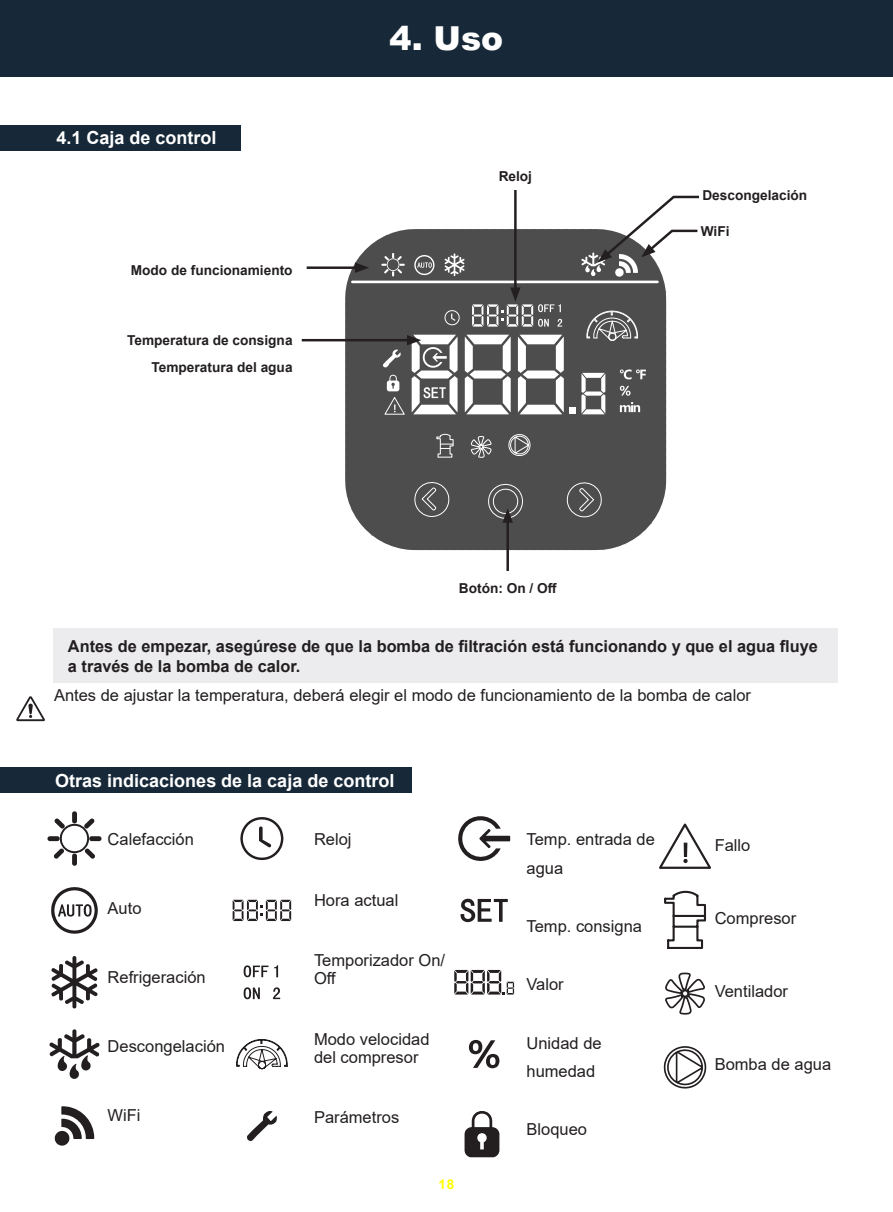
<style>
.page{position:relative;width:893px;height:1212px;background:#fff}
.page>*{position:absolute;margin:0;border:0;box-sizing:border-box;transform-origin:0 0}
.t1{font:900 33px "Arial";color:#fff}
.t2{font:700 18px "Arial";color:#fff}
.t3{font:16.5px/18px "Arial";color:#231f20}
.t4{font:700 16.5px/19.8px "Arial";color:#231f20}
.t5{font:700 13.65px/27.2px "Arial";color:#231f20;text-align:right}
.t6{font:700 13.5px "Arial";color:#ff0}
</style>
<div class="page">
<div style="left:0;top:0;width:893px;height:77px;background:#172938"></div>
<div style="left:0;top:125px;width:240px;height:26px;background:#172938"></div>
<div style="left:0;top:767px;width:411px;height:26px;background:#172938"></div>
<svg style="left:51px;top:956px;width:47px;height:52px"></svg>
<svg style="left:47px;top:811px;width:55px;height:55px"></svg>
<svg style="left:51px;top:887px;width:47px;height:47px"></svg>
<svg style="left:49px;top:1029px;width:51px;height:50px"></svg>
<svg style="left:55px;top:1106px;width:39px;height:39px"></svg>
<svg style="left:236px;top:1039px;width:52px;height:31px"></svg>
<svg style="left:240px;top:817px;width:44px;height:44px"></svg>
<svg style="left:233px;top:900px;width:58px;height:21px"></svg>
<svg style="left:244px;top:965px;width:24px;height:12px"></svg>
<svg style="left:273px;top:987px;width:7px;height:12px"></svg>
<svg style="left:274px;top:965px;width:4px;height:12px"></svg>
<svg style="left:244px;top:987px;width:16px;height:12px"></svg>
<svg style="left:247px;top:1111px;width:30px;height:30px"></svg>
<svg style="left:465px;top:1111px;width:34px;height:46px"></svg>
<svg style="left:659px;top:823px;width:52px;height:46px"></svg>
<hr style="left:684px;top:843px;width:3px;height:14px;background:#231f20">
<svg style="left:458px;top:816px;width:52px;height:45px"></svg>
<svg style="left:460px;top:898px;width:48px;height:25px"></svg>
<svg style="left:454px;top:970px;width:60px;height:24px"></svg>
<svg style="left:469px;top:1040px;width:30px;height:28px"></svg>
<svg style="left:664px;top:891px;width:42px;height:58px"></svg>
<svg style="left:665px;top:972px;width:40px;height:43px"></svg>
<svg style="left:663px;top:1046px;width:44px;height:43px"></svg>
<div style="left:53px;top:628px;width:785px;height:55px;background:#ececee"></div>
<svg style="left:16px;top:696px;width:29px;height:25px"></svg>
<svg style="left:345px;top:229px;width:322px;height:321px;background:#565656"></svg>
<svg style="left:471px;top:436px;width:21px;height:22px"></svg>
<div style="left:569px;top:407px;width:7px;height:7px;background:#fff"></div>
<svg style="left:581px;top:373px;width:24px;height:41px"></svg>
<svg style="left:518px;top:335px;width:46px;height:79px"></svg>
<svg style="left:465px;top:335px;width:46px;height:79px"></svg>
<hr style="left:352px;top:281px;width:305px;height:2px;background:#fff">
<svg style="left:620px;top:369px;width:26px;height:10px"></svg>
<svg style="left:620px;top:386px;width:10px;height:10px"></svg>
<svg style="left:620px;top:402px;width:20px;height:10px"></svg>
<svg style="left:444px;top:253px;width:20px;height:23px"></svg>
<svg style="left:381px;top:253px;width:24px;height:23px"></svg>
<svg style="left:508px;top:431px;width:23px;height:28px"></svg>
<svg style="left:444px;top:308px;width:16px;height:19px"></svg>
<svg style="left:436px;top:434px;width:18px;height:24px"></svg>
<svg style="left:411px;top:478px;width:39px;height:44px;background:#5e5e5e"></svg>
<svg style="left:563px;top:478px;width:39px;height:45px;background:#5e5e5e"></svg>
<svg style="left:586px;top:302px;width:52px;height:41px;background:#6d6d6d"></svg>
<svg style="left:414px;top:252px;width:20px;height:26px"></svg>
<hr style="left:302px;top:339px;width:110px;height:2px;background:#231f20">
<svg style="left:382px;top:335px;width:76px;height:80px"></svg>
<hr style="left:514px;top:190px;width:3px;height:102px;background:#231f20">
<svg style="left:472px;top:287px;width:90px;height:40px;background:#6b6b6b"></svg>
<hr style="left:307px;top:266px;width:53px;height:3px;background:#231f20">
<svg style="left:355px;top:262px;width:14px;height:11px"></svg>
<svg style="left:581px;top:195px;width:118px;height:82px"></svg>
<hr style="left:506px;top:518px;width:3px;height:53px;background:#231f20">
<svg style="left:484px;top:480px;width:39px;height:44px;background:#5c5c5c"></svg>
<p class="t2" style="left:56px;top:131px;width:162px">4.1 Caja de control</p>
<p class="t5" style="left:131px;top:258px;width:163px">Modo de funcionamiento</p>
<p class="t5" style="left:127px;top:328px;width:167px">Temperatura de consigna<br>Temperatura del agua</p>
<h1 class="t1" style="left:390px;top:26px;width:115px">4. Uso</h1>
<p class="t5" style="left:499px;top:164px;width:35px">Reloj</p>
<p class="t5" style="left:459px;top:575px;width:100px">Botón: On / Off</p>
<p class="t5" style="left:702px;top:183px;width:106px">Descongelación</p>
<p class="t5" style="left:701px;top:219px;width:30px">WiFi</p>
<p class="t4" style="left:68px;top:636px;width:751px">Antes de empezar, asegúrese de que la bomba de filtración está funcionando y que el agua fluye a través de la bomba de calor.</p>
<p class="t3" style="left:54px;top:687px;width:699px">Antes de ajustar la temperatura, deberá elegir el modo de funcionamiento de la bomba de calor</p>
<p class="t2" style="left:55px;top:773px;width:341px">Otras indicaciones de la caja de control</p>
<p class="t3" style="left:108px;top:832px;width:88px">Calefacción</p>
<p class="t3" style="left:108px;top:901px;width:35px">Auto</p>
<p class="t3" style="left:108px;top:970px;width:100px">Refrigeración</p>
<p class="t3" style="left:108px;top:1039px;width:119px">Descongelación</p>
<p class="t3" style="left:108px;top:1108px;width:34px">WiFi</p>
<p class="t3" style="left:314px;top:832px;width:39px">Reloj</p>
<p class="t3" style="left:314px;top:892px;width:86px">Hora actual</p>
<p class="t3" style="left:314px;top:951px;width:133px">Temporizador On/<br>Off</p>
<p class="t3" style="left:314px;top:1031px;width:117px">Modo velocidad del compresor</p>
<p class="t3" style="left:314px;top:1110px;width:87px">Parámetros</p>
<p class="t6" style="left:439px;top:1179px;width:17px">18</p>
<p class="t3" style="left:526px;top:827px;width:130px;line-height:28.5px">Temp. entrada de agua</p>
<p class="t3" style="left:526px;top:919px;width:117px">Temp. consigna</p>
<p class="t3" style="left:526px;top:977px;width:39px">Valor</p>
<p class="t3" style="left:526px;top:1030px;width:77px;line-height:28.5px">Unidad de humedad</p>
<p class="t3" style="left:526px;top:1122px;width:62px">Bloqueo</p>
<p class="t3" style="left:715px;top:837px;width:37px">Fallo</p>
<p class="t3" style="left:715px;top:910px;width:83px">Compresor</p>
<p class="t3" style="left:715px;top:984px;width:75px">Ventilador</p>
<p class="t3" style="left:715px;top:1057px;width:118px">Bomba de agua</p>
</div>
